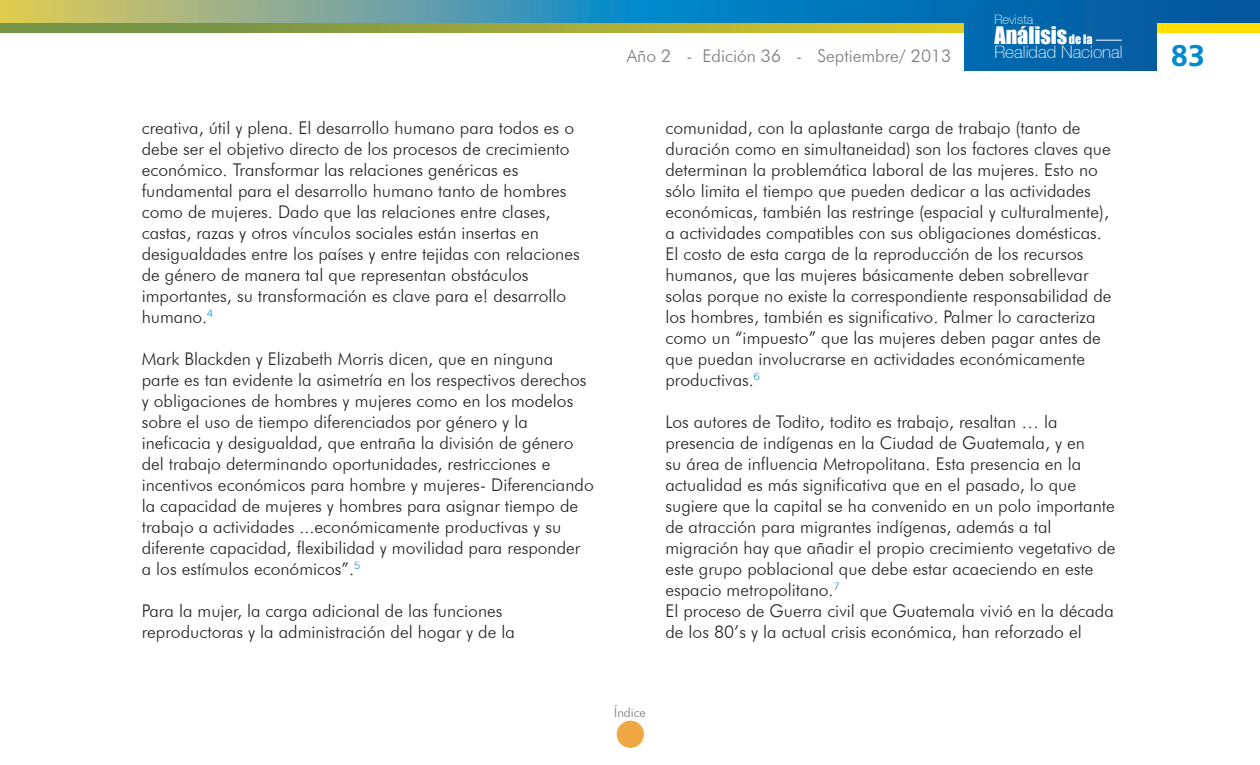
<style>
.page{position:relative;width:1260px;height:765px;background:#fff}
.page>*{position:absolute;margin:0;border:0;box-sizing:border-box;transform-origin:0 0}
.t1{font:700 31.25px "Carto Gothic Std";color:#018bce}
.t2{font:22.12px "Impact";color:#fff}
.t3{font:300 17.5px/21px "Futura BT";color:#231f20}
.t4{font:300 17.5px "Futura BT";color:#76787b}
.t5{font:100 17.12px "Helvetica 35";color:#fff}
.t6{font:100 12.88px "Helvetica 35";color:#fff}
.t7{font:300 12.75px "Futura BT";color:#757679}
.s1{font-size:11.88px}
</style>
<div class="page">
<svg style="left:0;top:0;width:1260px;height:23px;background:#4b93a2"></svg>
<svg style="left:0;top:23px;width:1260px;height:10px;background:#a7ad35"></svg>
<div style="left:617px;top:721px;width:27px;height:27px;background:#f1a644;border-radius:50%"></div>
<div style="left:965px;top:0;width:192px;height:71px;background:#0064a9"></div>
<svg style="left:1096px;top:40px;width:26px;height:1px"></svg>
<p class="t3" style="left:142px;top:117px;width:439px">creativa, útil y plena. El desarrollo humano para todos es o debe ser el objetivo directo de los procesos de crecimiento económico. Transformar las relaciones genéricas es fundamental para el desarrollo humano tanto de hombres como de mujeres. Dado que las relaciones entre clases, castas, razas y otros vínculos sociales están insertas en desigualdades entre los países y entre tejidas con relaciones de género de manera tal que representan obstáculos importantes, su transformación es clave para e! desarrollo humano.<sup>4</sup></p>
<p class="t3" style="left:142px;top:348px;width:454px">Mark Blackden y Elizabeth Morris dicen, que en ninguna parte es tan evidente la asimetría en los respectivos derechos y obligaciones de hombres y mujeres como en los modelos sobre el uso de tiempo diferenciados por género y la ineficacia y desigualdad, que entraña la división de género del trabajo determinando oportunidades, restricciones e incentivos económicos para hombre y mujeres- Diferenciando la capacidad de mujeres y hombres para asignar tiempo de trabajo a actividades ...económicamente productivas y su diferente capacidad, flexibilidad y movilidad para responder a los estímulos económicos”.<sup>5</sup></p>
<p class="t3" style="left:142px;top:600px;width:375px">Para la mujer, la carga adicional de las funciones reproductoras y la administración del hogar y de la</p>
<p class="t4" style="left:627px;top:45px;width:326px">Año 2 - Edición 36 - Septiembre/ 2013</p>
<p class="t6" style="left:994px;top:12px;width:40px">Revista</p>
<p class="t2" style="left:994px;top:18px;width:100px">Análisis<span class="s1">de la</span></p>
<p class="t5" style="left:994px;top:42px;width:130px">Realidad Nacional</p>
<h1 class="t1" style="left:1171px;top:38px;width:35px">83</h1>
<p class="t3" style="left:665px;top:117px;width:448px">comunidad, con la aplastante carga de trabajo (tanto de duración como en simultaneidad) son los factores claves que determinan la problemática laboral de las mujeres. Esto no sólo limita el tiempo que pueden dedicar a las actividades económicas, también las restringe (espacial y culturalmente), a actividades compatibles con sus obligaciones domésticas.<br>El costo de esta carga de la reproducción de los recursos humanos, que las mujeres básicamente deben sobrellevar solas porque no existe la correspondiente responsabilidad de los hombres, también es significativo. Palmer lo caracteriza como un “impuesto” que las mujeres deben pagar antes de que puedan involucrarse en actividades económicamente productivas.<sup>6</sup></p>
<p class="t3" style="left:665px;top:411px;width:452px">Los autores de Todito, todito es trabajo, resaltan … la presencia de indígenas en la Ciudad de Guatemala, y en<br>su área de influencia Metropolitana. Esta presencia en la actualidad es más significativa que en el pasado, lo que sugiere que la capital se ha convenido en un polo importante de atracción para migrantes indígenas, además a tal migración hay que añadir el propio crecimiento vegetativo de este grupo poblacional que debe estar acaeciendo en este espacio metropolitano.<sup>7<br></sup>El proceso de Guerra civil que Guatemala vivió en la década de los 80’s y la actual crisis económica, han reforzado el</p>
<p class="t7" style="left:614px;top:705px;width:33px">Índice</p>
</div>
